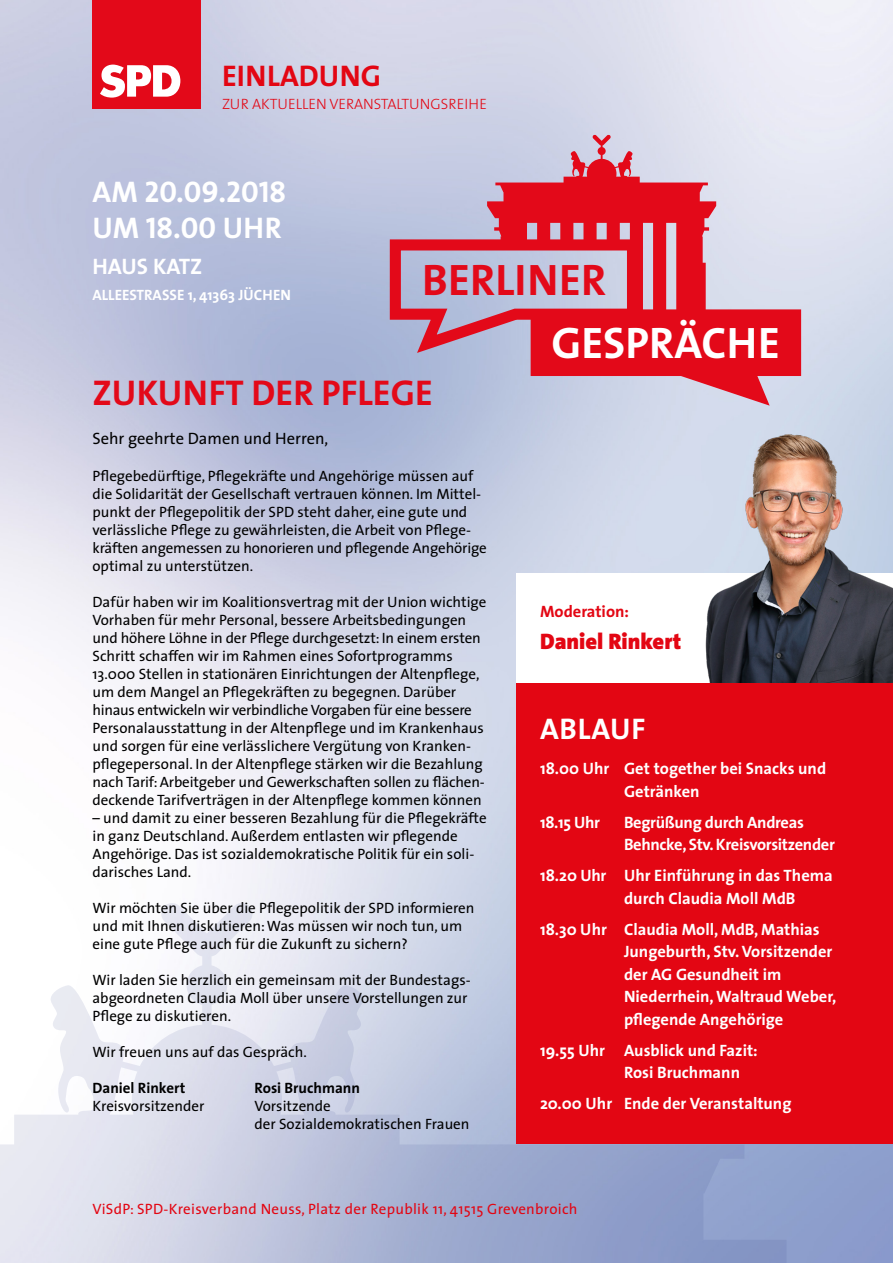
<style>
.page{position:relative;width:893px;height:1263px;background:#fff}
.page>*{position:absolute;margin:0;border:0;box-sizing:border-box;transform-origin:0 0}
.t1{font:44.4px "The Sans Bold Caps";color:#fff}
.t2{font:44.4px "The Sans Bold Caps";letter-spacing:.005em;color:#e30919}
.t3{font:700 36px "The Sans";color:#e30919}
.t4{font:30px/36px "The Sans Bold Caps";color:#fff}
.t5{font:700 30px "The Sans";letter-spacing:.005em;color:#e30613}
.t6{font:900 22.5px "The Sans";color:#e30613}
.t7{font:700 22.5px "The Sans";letter-spacing:-.005em;color:#fff}
.t8{font:700 16.5px/22.5px "The Sans";color:#fff}
.t9{font:700 16.5px/22.5px "The Sans";letter-spacing:-.02em;color:#fff}
.t10{font:16.5px "The Sans";color:#000}
.t11{font:700 16.5px "The Sans";color:#e30613}
.t12{font:15px/18px "The Sans";color:#000}
.t13{font:15px "The Sans";letter-spacing:.02em;color:#e30613}
.t14{font:15px "The Sans Light Caps";color:#e30613}
.t15{font:700 15px "The Sans";color:#000}
.t16{font:700 15px "The Sans";color:#fff}
</style>
<div class="page">
<img style="left:0;top:0;width:893px;height:1263px">
<svg style="left:0;top:902px;width:786px;height:361px"></svg>
<div style="left:92px;top:0;width:109px;height:109px;background:#e30919"></div>
<svg style="left:100px;top:65px;width:80px;height:33px"></svg>
<div style="left:517px;top:641px;width:376px;height:503px;background:#e30613"></div>
<div style="left:517px;top:573px;width:376px;height:110px;background:#fff"></div>
<img style="left:681px;top:406px;width:212px;height:277px">
<svg style="left:384px;top:135px;width:417px;height:271px;background:#d1869a"></svg>
<h3 class="t5" style="left:222px;top:51px;width:160px">EINLADUNG</h3>
<p class="t14" style="left:222px;top:91px;width:267px">ZUR AKTUELLEN VERANSTALTUNGSREIHE</p>
<h3 class="t4" style="left:92px;top:173px;width:195px">AM 20.09.2018<br>UM 18.00 UHR</h3>
<h3 class="t7" style="left:92px;top:247px;width:111px">HAUS KATZ</h3>
<p class="t16" style="left:92px;top:283px;width:200px">ALLEESTRASSE 1, 41363 JÜCHEN</p>
<h1 class="t2" style="left:422px;top:243px;width:186px">BERLINER</h1>
<h1 class="t1" style="left:551px;top:305px;width:230px">GESPRÄCHE</h1>
<h2 class="t3" style="left:92px;top:362px;width:342px">ZUKUNFT DER PFLEGE</h2>
<p class="t10" style="left:92px;top:424px;width:237px">Sehr geehrte Damen und Herren,</p>
<p class="t12" style="left:92px;top:467px;width:396px">Pflegebedürftige, Pflegekräfte und Angehörige müssen auf die Solidarität der Gesellschaft vertrauen können. Im Mittel&shy;punkt der Pflegepolitik der SPD steht daher, eine gute und verlässliche Pflege zu gewährleisten, die Arbeit von Pflege&shy;kräften angemessen zu honorieren und pflegende Angehörige optimal zu unterstützen.</p>
<p class="t12" style="left:92px;top:593px;width:395px">Dafür haben wir im Koalitionsvertrag mit der Union wichtige Vorhaben für mehr Personal, bessere Arbeitsbedingungen und höhere Löhne in der Pflege durchgesetzt: In einem ersten Schritt schaffen wir im Rahmen eines Sofortprogramms 13.000 Stellen in stationären Einrichtungen der Altenpflege, um dem Mangel an Pflegekräften zu begegnen. Darüber hinaus entwickeln wir verbindliche Vorgaben für eine bessere Personalausstattung in der Altenpflege und im Krankenhaus und sorgen für eine verlässlichere Vergütung von Kranken&shy;pflegepersonal. In der Altenpflege stärken wir die Bezahlung nach Tarif: Arbeitgeber und Gewerkschaften sollen zu flächen&shy;deckende Tarifverträgen in der Altenpflege kommen können</p>
<p class="t12" style="left:92px;top:809px;width:396px">– und damit zu einer besseren Bezahlung für die Pflegekräfte in ganz Deutschland. Außerdem entlasten wir pflegende Angehörige. Das ist sozialdemokratische Politik für ein soli&shy;darisches Land.</p>
<p class="t12" style="left:92px;top:899px;width:384px">Wir möchten Sie über die Pflegepolitik der SPD informieren und mit Ihnen diskutieren: Was müssen wir noch tun, um eine gute Pflege auch für die Zukunft zu sichern?</p>
<p class="t12" style="left:92px;top:971px;width:380px">Wir laden Sie herzlich ein gemeinsam mit der Bundestags&shy;abgeordneten Claudia Moll über unsere Vorstellungen zur<br>Pflege zu diskutieren.</p>
<p class="t12" style="left:92px;top:1043px;width:216px">Wir freuen uns auf das Gespräch.</p>
<p class="t15" style="left:92px;top:1075px;width:94px">Daniel Rinkert</p>
<p class="t15" style="left:254px;top:1075px;width:107px">Rosi Bruchmann</p>
<p class="t12" style="left:92px;top:1097px;width:113px">Kreisvorsitzender</p>
<p class="t12" style="left:254px;top:1097px;width:217px">Vorsitzende<br>der Sozialdemokratischen Frauen</p>
<p class="t11" style="left:540px;top:598px;width:91px">Moderation:</p>
<h3 class="t6" style="left:540px;top:622px;width:143px">Daniel Rinkert</h3>
<h3 class="t4" style="left:540px;top:710px;width:107px">ABLAUF</h3>
<p class="t8" style="left:624px;top:757px;width:204px;text-indent:-84px">18.00 Uhr Get together bei Snacks und<br>Getränken</p>
<p class="t8" style="left:540px;top:810px;width:62px">18.15 Uhr</p>
<p class="t9" style="left:624px;top:810px;width:212px">Begrüßung durch Andreas<br>Behncke, Stv. Kreisvorsitzender</p>
<p class="t8" style="left:624px;top:864px;width:210px;text-indent:-84px">18.20 Uhr Uhr Einführung in das Thema durch Claudia Moll MdB</p>
<p class="t8" style="left:624px;top:917px;width:214px;text-indent:-84px">18.30 Uhr Claudia Moll, MdB, Mathias<br>Jungeburth, Stv. Vorsitzender der AG Gesundheit im<br>Niederrhein, Waltraud Weber, pflegende Angehörige</p>
<p class="t8" style="left:624px;top:1038px;width:135px;text-indent:-84px">19.55 Uhr Ausblick und Fazit:<br>Rosi Bruchmann</p>
<p class="t8" style="left:540px;top:1092px;width:253px">20.00 Uhr Ende der Veranstaltung</p>
<p class="t13" style="left:92px;top:1197px;width:486px">ViSdP: SPD-Kreisverband Neuss, Platz der Republik 11, 41515 Grevenbroich</p>
</div>
